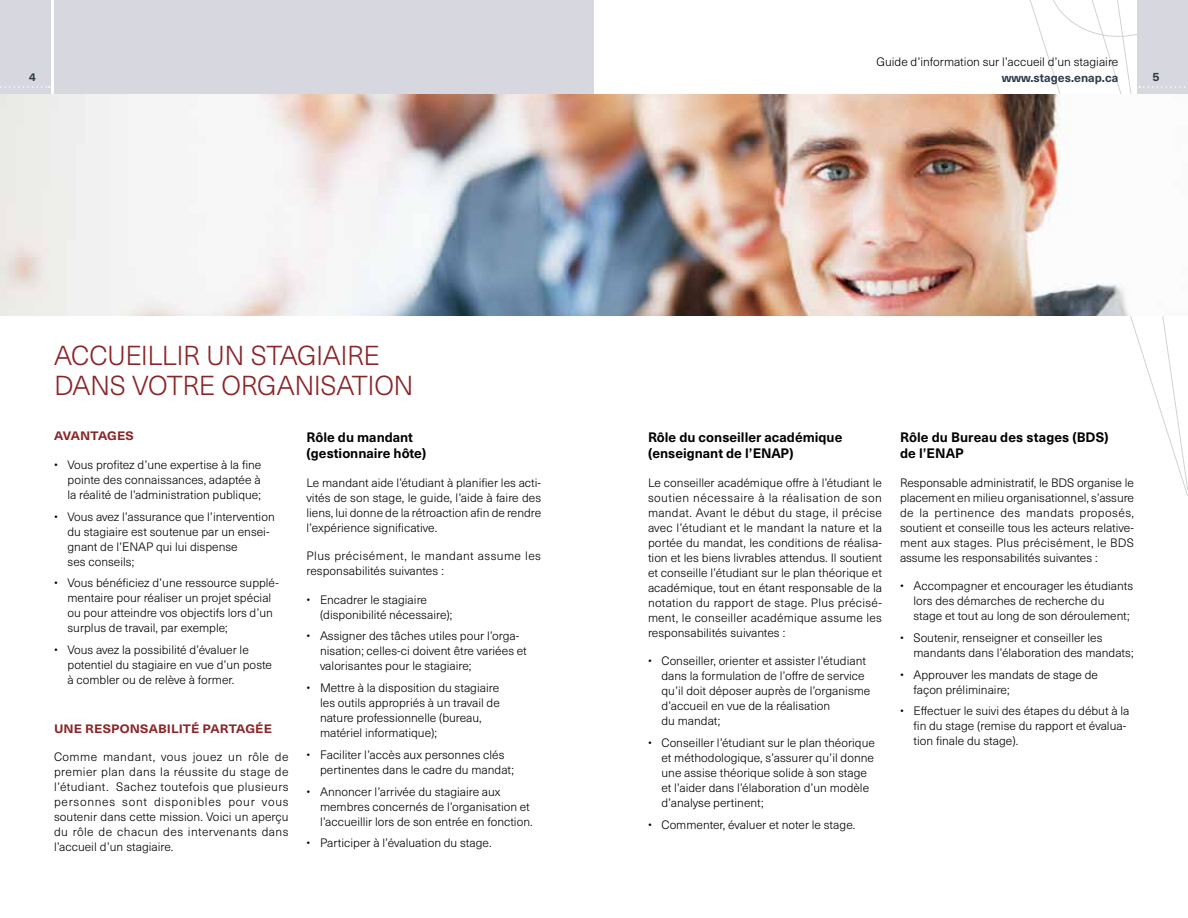
<style>
.page{position:relative;width:1188px;height:918px;background:#fff}
.page>*{position:absolute;margin:0;border:0;box-sizing:border-box;transform-origin:0 0}
.t1{font:300 27px/30px "Neue Haas Unica Pro";letter-spacing:-.015em;color:#8a2529}
.t2{font:700 13.5px/16.5px "Neue Haas Unica Pro";color:#000}
.t3{font:300 12px/15px "Neue Haas Unica Pro";color:#000}
.t4{font:300 12px/15px "Neue Haas Unica Pro";letter-spacing:.025em;color:#000}
.t5{font:700 12px "Neue Haas Unica Pro";letter-spacing:.01em;color:#8a2529;scale:1.1 1}
.t6{font:700 12px "Neue Haas Unica Pro";color:#2f3b49}
.t7{font:700 11.25px "Neue Haas Unica Pro";color:#2f3b49}
</style>
<div class="page">
<svg style="left:998px;top:0;width:190px;height:496px"></svg>
<div style="left:1137px;top:0;width:51px;height:94px;background:#d7d8df"></div>
<div style="left:54px;top:0;width:540px;height:94px;background:#d7d8df"></div>
<div style="left:0;top:0;width:51px;height:94px;background:#d7d8df"></div>
<svg style="left:1139px;top:86px;width:46px;height:2px"></svg>
<svg style="left:0;top:86px;width:50px;height:2px"></svg>
<img style="left:0;top:94px;width:1188px;height:221px">
<p class="t3" style="left:876px;top:55px;width:243px">Guide d’information sur l’accueil d’un stagiaire</p>
<p class="t7" style="left:29px;top:70px;width:8px">4</p>
<p class="t6" style="left:1002px;top:70px;width:118px">www.stages.enap.ca</p>
<p class="t6" style="left:1153px;top:70px;width:9px">5</p>
<h1 class="t1" style="left:54px;top:341px;width:361px">ACCUEILLIR UN STAGIAIRE<br>DANS VOTRE ORGANISATION</h1>
<p class="t5" style="left:54px;top:429px;width:74px">AVANTAGES</p>
<p class="t3" style="left:68px;top:457px;width:195px;text-align:justify;text-indent:-14px">• Vous profitez d’une expertise à la fine pointe des connaissances, adaptée à la réalité de l’administration publique;</p>
<p class="t3" style="left:68px;top:509px;width:209px;text-indent:-14px">• Vous avez l’assurance que l’intervention du stagiaire est soutenue par un ensei&shy;gnant de l’ENAP qui lui dispense<br>ses conseils;</p>
<p class="t3" style="left:68px;top:576px;width:213px;text-indent:-14px">• Vous bénéficiez d’une ressource supplé&shy;mentaire pour réaliser un projet spécial ou pour atteindre vos objectifs lors d’un surplus de travail, par exemple;</p>
<p class="t3" style="left:68px;top:643px;width:206px;text-indent:-14px">• Vous avez la possibilité d’évaluer le potentiel du stagiaire en vue d’un poste à combler ou de relève à former.</p>
<p class="t5" style="left:54px;top:721px;width:200px">UNE RESPONSABILITÉ PARTAGÉE</p>
<p class="t3" style="left:54px;top:750px;width:236px;text-align:justify">Comme mandant, vous jouez un rôle de premier plan dans la réussite du stage de l’étudiant. Sachez toutefois que plusieurs personnes sont disponibles pour vous soutenir dans cette mission. Voici un aperçu du rôle de chacun des intervenants dans l’accueil d’un stagiaire.</p>
<p class="t2" style="left:307px;top:429px;width:121px">Rôle du mandant (gestionnaire hôte)</p>
<p class="t3" style="left:307px;top:475px;width:236px;text-align:justify">Le mandant aide l’étudiant à planifier les acti&shy;vités de son stage, le guide, l’aide à faire des liens, lui donne de la rétroaction afin de rendre l’expérience significative.</p>
<p class="t4" style="left:307px;top:549px;width:236px">Plus précisément, le mandant assume les responsabilités suivantes :</p>
<p class="t3" style="left:320px;top:592px;width:134px;text-indent:-14px">• Encadrer le stagiaire (disponibilité nécessaire);</p>
<p class="t3" style="left:320px;top:629px;width:208px;text-indent:-14px">• Assigner des tâches utiles pour l’orga&shy;nisation; celles-ci doivent être variées et valorisantes pour le stagiaire;</p>
<p class="t3" style="left:320px;top:681px;width:181px;text-indent:-14px">• Mettre à la disposition du stagiaire les outils appropriés à un travail de nature professionnelle (bureau, matériel informatique);</p>
<p class="t3" style="left:320px;top:747px;width:195px;text-indent:-14px">• Faciliter l’accès aux personnes clés pertinentes dans le cadre du mandat;</p>
<p class="t3" style="left:320px;top:784px;width:214px;text-indent:-14px">• Annoncer l’arrivée du stagiaire aux membres concernés de l’organisation et l’accueillir lors de son entrée en fonction.</p>
<p class="t3" style="left:307px;top:836px;width:187px">• Participer à l’évaluation du stage.</p>
<p class="t2" style="left:648px;top:429px;width:196px">Rôle du conseiller académique (enseignant de l’ENAP)</p>
<p class="t3" style="left:648px;top:475px;width:236px;text-align:justify">Le conseiller académique offre à l’étudiant le soutien nécessaire à la réalisation de son mandat. Avant le début du stage, il précise avec l’étudiant et le mandant la nature et la portée du mandat, les conditions de réalisa&shy;tion et les biens livrables attendus. Il soutient et conseille l’étudiant sur le plan théorique et académique, tout en étant responsable de la notation du rapport de stage. Plus précisé&shy;ment, le conseiller académique assume les responsabilités suivantes :</p>
<p class="t3" style="left:662px;top:654px;width:210px;text-indent:-14px">• Conseiller, orienter et assister l’étudiant dans la formulation de l’offre de service qu’il doit déposer auprès de l’organisme d’accueil en vue de la réalisation<br>du mandat;</p>
<p class="t3" style="left:662px;top:735px;width:215px;text-indent:-14px">• Conseiller l’étudiant sur le plan théorique et méthodologique, s’assurer qu’il donne une assise théorique solide à son stage et l’aider dans l’élaboration d’un modèle d’analyse pertinent;</p>
<p class="t3" style="left:648px;top:817px;width:209px">• Commenter, évaluer et noter le stage.</p>
<p class="t2" style="left:900px;top:429px;width:210px">Rôle du Bureau des stages (BDS) de l’ENAP</p>
<p class="t3" style="left:900px;top:475px;width:236px;text-align:justify">Responsable administratif, le BDS organise le placement en milieu organisationnel, s’assure de la pertinence des mandats proposés, soutient et conseille tous les acteurs relative&shy;ment aux stages. Plus précisément, le BDS assume les responsabilités suivantes :</p>
<p class="t3" style="left:914px;top:579px;width:221px;text-indent:-14px">• Accompagner et encourager les étudiants lors des démarches de recherche du stage et tout au long de son déroulement;</p>
<p class="t3" style="left:914px;top:630px;width:222px;text-indent:-14px">• Soutenir, renseigner et conseiller les mandants dans l’élaboration des mandats;</p>
<p class="t3" style="left:914px;top:667px;width:186px;text-indent:-14px">• Approuver les mandats de stage de façon préliminaire;</p>
<p class="t3" style="left:914px;top:704px;width:217px;text-indent:-14px">• Effectuer le suivi des étapes du début à la fin du stage (remise du rapport et évalua&shy;tion finale du stage).</p>
</div>
